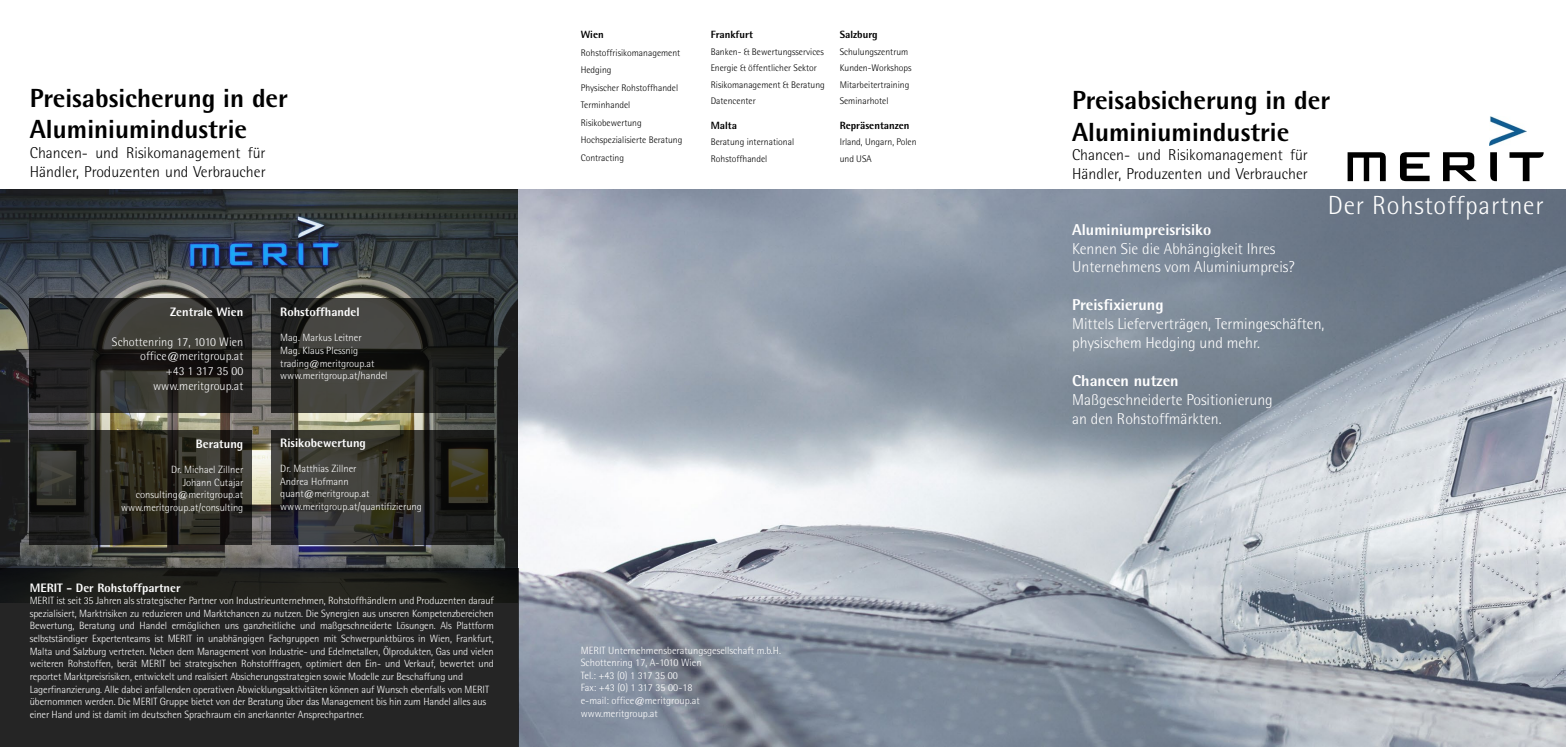
<style>
.page{position:relative;width:1566px;height:747px;background:#fff}
.page>*{position:absolute;margin:0;border:0;box-sizing:border-box;transform-origin:0 0}
.t1{font:800 26.25px/31.5px "Rotis Semi Sans";color:#000}
.t2{font:300 26.25px "Rotis Semi Sans";letter-spacing:.03em;color:#fff}
.t3{font:300 15.75px/18.9px "Rotis Semi Sans";color:#fff}
.t4{font:300 15.75px/18.9px "Rotis Semi Sans";color:#000}
.t5{font:800 15.75px "Rotis Semi Sans";color:#fff}
.t6{font:800 12.25px "Rotis Semi Sans";color:#fff}
.t7{font:300 12.25px/14.7px "Rotis Semi Sans";color:#fff;text-align:right}
.t8{font:300 10.5px/12.6px "Rotis Semi Sans";letter-spacing:-.01em;color:#fff}
.t9{font:800 10.5px "Rotis Semi Sans";color:#000}
.t10{font:300 9.62px/16.5px "Rotis Semi Sans";color:#000}
</style>
<div class="page">
<img style="left:0;top:189px;width:518px;height:379px">
<img style="left:518px;top:189px;width:1047px;height:558px">
<svg style="left:1443px;top:152px;width:33px;height:29px"></svg>
<svg style="left:1490px;top:152px;width:6px;height:29px"></svg>
<svg style="left:1509px;top:152px;width:34px;height:29px"></svg>
<svg style="left:1347px;top:152px;width:38px;height:29px"></svg>
<svg style="left:1400px;top:152px;width:29px;height:29px"></svg>
<svg style="left:30px;top:430px;width:222px;height:114px"></svg>
<div style="left:0;top:568px;width:518px;height:179px;background:linear-gradient(to bottom,#1f201d,#272728)"></div>
<svg style="left:30px;top:298px;width:222px;height:114px"></svg>
<svg style="left:272px;top:298px;width:222px;height:114px"></svg>
<svg style="left:272px;top:430px;width:222px;height:114px"></svg>
<img style="left:1489px;top:117px;width:37px;height:28px">
<h1 class="t1" style="left:30px;top:82px;width:260px">Preisabsicherung in der<br>Aluminiumindustrie</h1>
<h2 class="t4" style="left:30px;top:143px;width:237px">Chancen- und Risikomanagement für<br>Händler, Produzenten und Verbraucher</h2>
<p class="t6" style="left:170px;top:304px;width:75px">Zentrale Wien</p>
<p class="t7" style="left:112px;top:334px;width:133px">Schottenring 17, 1010 Wien office@meritgroup.at<br>+43 1 317 35 00 www.meritgroup.at</p>
<p class="t6" style="left:196px;top:436px;width:49px">Beratung</p>
<p class="t8" style="left:121px;top:463px;width:124px;text-align:right">Dr. Michael Zillner<br>Johann Cutajar consulting@meritgroup.at www.meritgroup.at/consulting</p>
<p class="t6" style="left:280px;top:304px;width:81px">Rohstoffhandel</p>
<p class="t8" style="left:280px;top:331px;width:109px">Mag. Markus Leitner<br>Mag. Klaus Plessnig trading@meritgroup.at www.meritgroup.at/handel</p>
<p class="t6" style="left:280px;top:435px;width:87px">Risikobewertung</p>
<p class="t8" style="left:280px;top:462px;width:143px">Dr. Matthias Zillner<br>Andrea Hofmann quant@meritgroup.at www.meritgroup.at/quantifizierung</p>
<p class="t6" style="left:30px;top:579px;width:152px">MERIT - Der Rohstoffpartner</p>
<p class="t8" style="left:30px;top:594px;width:465px">MERIT ist seit 35 Jahren als strategischer Partner von Industrieunternehmen, Rohstoffhändlern und Produzenten darauf spezialisiert, Marktrisiken zu reduzieren und Marktchancen zu nutzen. Die Synergien aus unseren Kompetenzbereichen Bewertung, Beratung und Handel ermöglichen uns ganzheitliche und maßgeschneiderte Lösungen. Als Plattform selbstständiger Expertenteams ist MERIT in unabhängigen Fachgruppen mit Schwerpunktbüros in Wien, Frankfurt, Malta und Salzburg vertreten. Neben dem Management von Industrie- und Edelmetallen, Ölprodukten, Gas und vielen weiteren Rohstoffen, berät MERIT bei strategischen Rohstofffragen, optimiert den Ein- und Verkauf, bewertet und reportet Marktpreisrisiken, entwickelt und realisiert Absicherungsstrategien sowie Modelle zur Beschaffung und Lagerfinanzierung. Alle dabei anfallenden operativen Abwicklungsaktivitäten können auf Wunsch ebenfalls von MERIT übernommen werden. Die MERIT Gruppe bietet von der Beratung über das Management bis hin zum Handel alles aus einer Hand und ist damit im deutschen Sprachraum ein anerkannter Ansprechpartner.</p>
<p class="t9" style="left:580px;top:28px;width:24px">Wien</p>
<p class="t10" style="left:580px;top:44px;width:103px;line-height:17.6px">Rohstoffrisikomanagement<br>Hedging<br>Physischer Rohstoffhandel<br>Terminhandel<br>Risikobewertung<br>Hochspezialisierte Beratung<br>Contracting</p>
<p class="t9" style="left:710px;top:28px;width:44px">Frankfurt</p>
<p class="t10" style="left:710px;top:43px;width:116px">Banken- &amp; Bewertungsservices<br>Energie &amp; öffentlicher Sektor<br>Risikomanagement &amp; Beratung<br>Datencenter</p>
<p class="t9" style="left:710px;top:119px;width:28px">Malta</p>
<p class="t10" style="left:710px;top:134px;width:85px">Beratung international<br>Rohstoffhandel</p>
<p class="t9" style="left:839px;top:28px;width:39px">Salzburg</p>
<p class="t10" style="left:839px;top:43px;width:73px">Schulungszentrum<br>Kunden-Workshops<br>Mitarbeitertraining<br>Seminarhotel</p>
<p class="t9" style="left:839px;top:119px;width:71px">Repräsentanzen</p>
<p class="t10" style="left:839px;top:134px;width:78px">Irland, Ungarn, Polen und USA</p>
<p class="t8" style="left:580px;top:643px;width:202px">MERIT Unternehmensberatungsgesellschaft m.b.H.<br>Schottenring 17, A-1010 Wien<br>Tel.: +43 (0) 1 317 35 00<br>Fax: +43 (0) 1 317 35 00-18<br>e-mail: office@meritgroup.at<br>www.meritgroup.at</p>
<h1 class="t1" style="left:1071px;top:84px;width:260px">Preisabsicherung in der<br>Aluminiumindustrie</h1>
<h2 class="t4" style="left:1071px;top:146px;width:237px">Chancen- und Risikomanagement für<br>Händler, Produzenten und Verbraucher</h2>
<h1 class="t2" style="left:1327px;top:190px;width:217px">Der Rohstoffpartner</h1>
<h2 class="t5" style="left:1071px;top:219px;width:141px">Aluminiumpreisrisiko</h2>
<h2 class="t3" style="left:1071px;top:239px;width:224px">Kennen Sie die Abhängigkeit Ihres<br>Unternehmens vom Aluminiumpreis?</h2>
<h2 class="t5" style="left:1071px;top:295px;width:93px">Preisfixierung</h2>
<h2 class="t3" style="left:1071px;top:314px;width:254px">Mittels Lieferverträgen, Termingeschäften, physischem Hedging und mehr.</h2>
<h2 class="t5" style="left:1071px;top:370px;width:108px">Chancen nutzen</h2>
<h2 class="t3" style="left:1071px;top:390px;width:202px">Maßgeschneiderte Positionierung an den Rohstoffmärkten.</h2>
</div>
